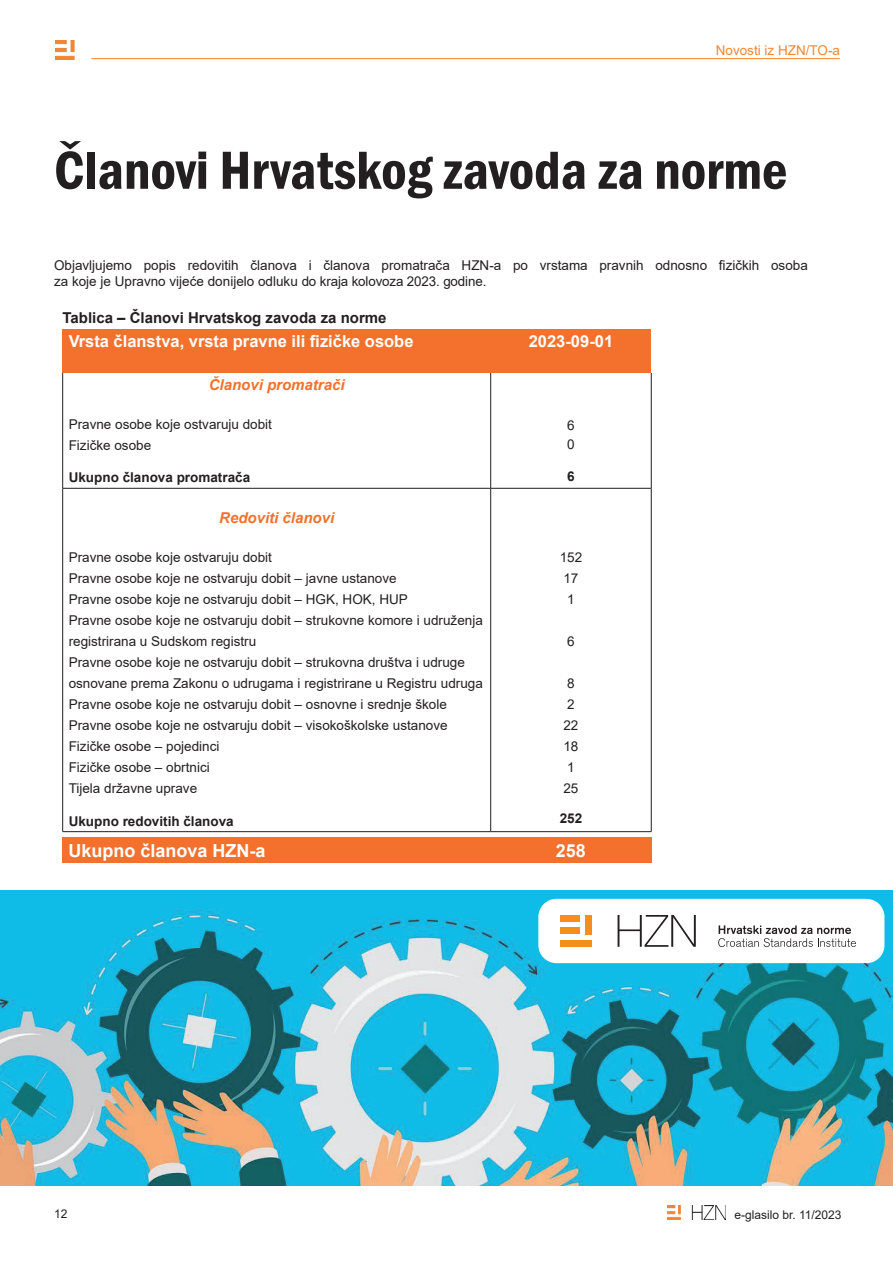
<style>
.page{position:relative;width:893px;height:1263px;background:#fff}
.page>*{position:absolute;margin:0;border:0;box-sizing:border-box;transform-origin:0 0}
.t1{font:600 condensed 55.5px "Franklin Gothic";color:#231f20}
.t2{font:700 18px "Arial";color:#fff}
.t3{font:700 16.5px "Arial";color:#fff}
.t4{font:700 15px "Arial";color:#231f20}
.t5{font:italic 700 15px "Arial";color:#f3712d}
.t6{font:13.5px/21px "Arial";color:#231f20}
.t7{font:700 13.5px "Arial";color:#231f20}
.t8{font:13.5px "Arial";color:#f58631}
.t9{font:12px "Arial";color:#231f20}
</style>
<div class="page">
<img style="left:55px;top:40px;width:19px;height:19px">
<img style="left:668px;top:1206px;width:57px;height:13px">
<hr style="left:91px;top:58px;width:749px;height:1px;background:#f58630">
<div style="left:63px;top:329px;width:428px;height:44px;background:#f3712d"></div>
<div style="left:491px;top:329px;width:160px;height:44px;background:#f3712d"></div>
<hr style="left:62px;top:373px;width:1px;height:115px;background:#231f20">
<hr style="left:490px;top:373px;width:1px;height:115px;background:#231f20">
<hr style="left:651px;top:373px;width:1px;height:115px;background:#231f20">
<hr style="left:63px;top:488px;width:428px;height:1px;background:#231f20">
<hr style="left:62px;top:488px;width:1px;height:343px;background:#231f20">
<hr style="left:491px;top:488px;width:160px;height:1px;background:#231f20">
<hr style="left:490px;top:488px;width:1px;height:343px;background:#231f20">
<hr style="left:651px;top:488px;width:1px;height:343px;background:#231f20">
<hr style="left:63px;top:831px;width:428px;height:1px;background:#231f20">
<hr style="left:491px;top:831px;width:160px;height:1px;background:#231f20">
<div style="left:63px;top:838px;width:589px;height:25px;background:#f3712d"></div>
<img style="left:0;top:890px;width:893px;height:295px">
<div style="left:538px;top:899px;width:346px;height:64px;background:#fff;border-radius:18px"></div>
<div style="left:560px;top:940px;width:32px;height:7px;background:#f68e1e"></div>
<div style="left:586px;top:915px;width:6px;height:19px;background:#f68e1e"></div>
<div style="left:560px;top:915px;width:19px;height:6px;background:#f68e1e"></div>
<div style="left:560px;top:928px;width:19px;height:6px;background:#f68e1e"></div>
<svg style="left:618px;top:915px;width:78px;height:32px"></svg>
<svg style="left:718px;top:925px;width:138px;height:22px"></svg>
<p class="t8" style="left:716px;top:40px;width:126px">Novosti iz HZN/TO-a</p>
<h1 class="t1" style="left:54px;top:133px;width:735px">Članovi Hrvatskog zavoda za norme</h1>
<p class="t6" style="left:54px;top:257px;width:755px;line-height:16.2px">Objavljujemo popis redovitih članova i članova promatrača HZN-a po vrstama pravnih odnosno fizičkih osoba za koje je Upravno vijeće donijelo odluku do kraja kolovoza 2023. godine.</p>
<p class="t4" style="left:63px;top:307px;width:325px">Tablica – Članovi Hrvatskog zavoda za norme</p>
<p class="t3" style="left:69px;top:330px;width:346px">Vrsta članstva, vrsta pravne ili fizičke osobe</p>
<p class="t3" style="left:529px;top:330px;width:86px">2023-09-01</p>
<p class="t5" style="left:209px;top:375px;width:137px">Članovi promatrači</p>
<p class="t6" style="left:69px;top:414px;width:205px">Pravne osobe koje ostvaruju dobit<br>Fizičke osobe</p>
<p class="t7" style="left:69px;top:468px;width:183px">Ukupno članova promatrača</p>
<p class="t6" style="left:567px;top:415px;width:9px;line-height:19.5px">6<br>0</p>
<p class="t7" style="left:567px;top:467px;width:9px">6</p>
<p class="t5" style="left:219px;top:508px;width:117px">Redoviti članovi</p>
<p class="t6" style="left:69px;top:547px;width:416px">Pravne osobe koje ostvaruju dobit<br>Pravne osobe koje ne ostvaruju dobit – javne ustanove<br>Pravne osobe koje ne ostvaruju dobit – HGK, HOK, HUP<br>Pravne osobe koje ne ostvaruju dobit – strukovne komore i udruženja registrirana u Sudskom registru<br>Pravne osobe koje ne ostvaruju dobit – strukovna društva i udruge osnovane prema Zakonu o udrugama i registrirane u Registru udruga Pravne osobe koje ne ostvaruju dobit – osnovne i srednje škole Pravne osobe koje ne ostvaruju dobit – visokoškolske ustanove Fizičke osobe – pojedinci<br>Fizičke osobe – obrtnici<br>Tijela državne uprave</p>
<p class="t7" style="left:69px;top:811px;width:167px">Ukupno redovitih članova</p>
<p class="t6" style="left:560px;top:547px;width:24px">152<br>17<br>1</p>
<p class="t6" style="left:567px;top:631px;width:9px">6</p>
<p class="t6" style="left:563px;top:673px;width:17px">8<br>2<br>22<br>18<br>1<br>25</p>
<p class="t7" style="left:560px;top:809px;width:24px">252</p>
<h2 class="t2" style="left:69px;top:838px;width:199px">Ukupno članova HZN-a</h2>
<h2 class="t2" style="left:556px;top:838px;width:32px">258</h2>
<p class="t9" style="left:54px;top:1206px;width:15px">12</p>
<p class="t9" style="left:734px;top:1206px;width:109px">e-glasilo br. 11/2023</p>
</div>
